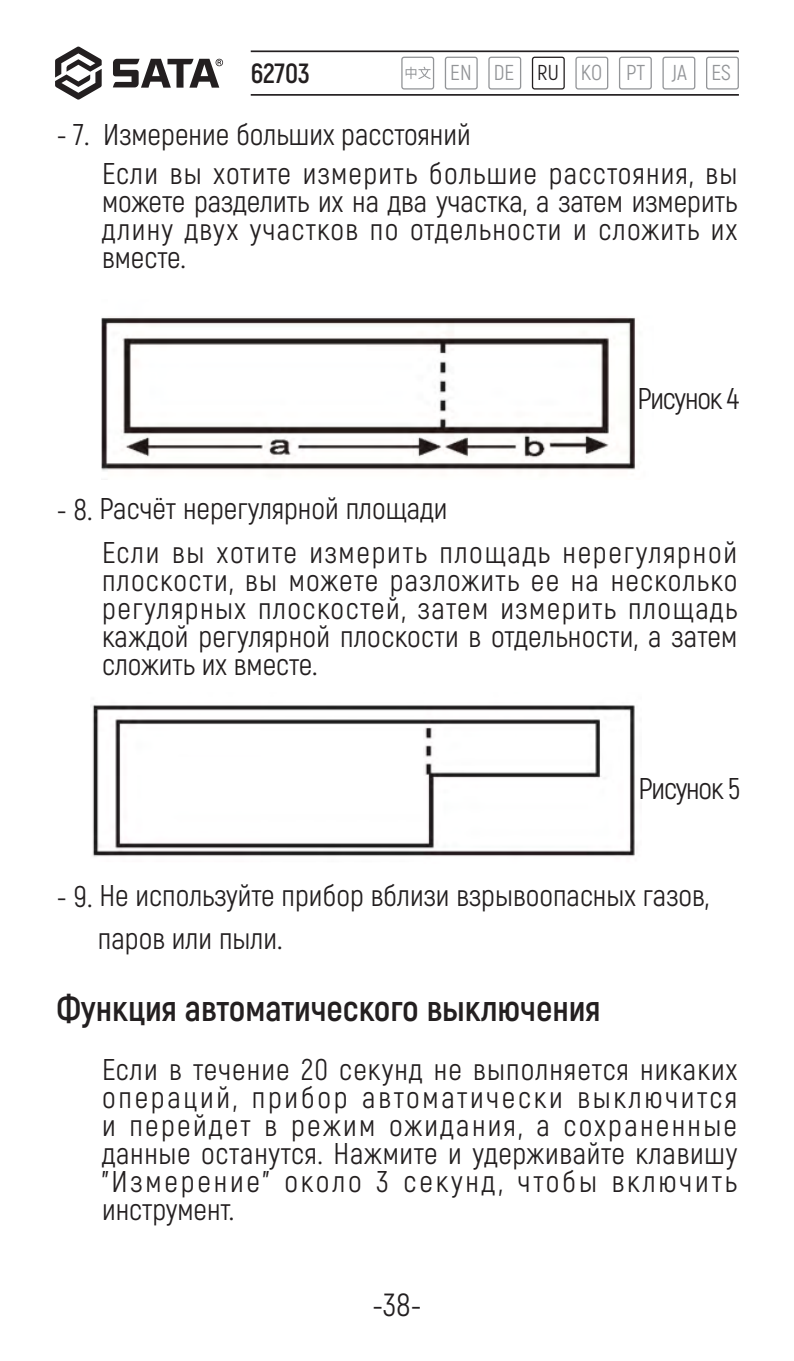
<style>
.page{position:relative;width:794px;height:1361px;background:#fff}
.page>*{position:absolute;margin:0;border:0;box-sizing:border-box;transform-origin:0 0}
.t1{font:700 36px "Akrobat";color:#231f20}
.t2{font:32px "Akrobat";color:#231f20}
.t3{font:30px/28px "Akrobat";color:#231f20;text-align:justify}
.t4{font:30px "Akrobat";letter-spacing:-.04em;color:#231f20}
.t5{font:700 27.6px "Akrobat";color:#231f20}
.t6{font:21.6px "Akrobat";color:#939598}
.s1{color:#231f20}
</style>
<div class="page">
<svg style="left:55px;top:46px;width:47px;height:54px"></svg>
<div style="left:215px;top:59px;width:8px;height:7px;background:#8f8d8e;border-radius:50%"></div>
<div style="left:216px;top:59px;width:6px;height:7px;background:#fefefe;border-radius:50%"></div>
<svg style="left:113px;top:59px;width:108px;height:29px"></svg>
<hr style="left:251px;top:94px;width:488px;height:2px;background:#231f20">
<hr style="left:251px;top:50px;width:488px;height:2px;background:#231f20">
<svg style="left:706px;top:57px;width:33px;height:33px"></svg>
<svg style="left:619px;top:57px;width:33px;height:33px"></svg>
<svg style="left:532px;top:57px;width:33px;height:33px"></svg>
<svg style="left:445px;top:57px;width:33px;height:33px"></svg>
<svg style="left:662px;top:57px;width:33px;height:33px"></svg>
<svg style="left:575px;top:57px;width:33px;height:33px"></svg>
<svg style="left:488px;top:57px;width:33px;height:33px"></svg>
<svg style="left:401px;top:57px;width:33px;height:33px"></svg>
<img style="left:102px;top:317px;width:533px;height:154px">
<img style="left:92px;top:704px;width:543px;height:153px">
<p class="t5" style="left:251px;top:56px;width:61px">62703</p>
<p class="t6" style="left:450px;top:60px;width:282px">EN DE <span class="s1">RU</span> KO PT JA ES</p>
<p class="t3" style="left:57px;top:120px;width:415px">- 7. Измерение больших расстояний</p>
<p class="t3" style="left:102px;top:159px;width:636px">Если вы хотите измерить большие расстояния, вы можете разделить их на два участка, а затем измерить длину двух участков по отдельности и сложить их вместе.</p>
<p class="t4" style="left:637px;top:381px;width:103px">Рисунок 4</p>
<p class="t3" style="left:57px;top:495px;width:392px">- 8. Расчёт нерегулярной площади</p>
<p class="t3" style="left:102px;top:538px;width:637px">Если вы хотите измерить площадь нерегулярной плоскости, вы можете разложить ее на несколько регулярных плоскостей, затем измерить площадь каждой регулярной плоскости в отдельности, а затем сложить их вместе.</p>
<p class="t4" style="left:638px;top:770px;width:103px">Рисунок 5</p>
<p class="t3" style="left:57px;top:881px;width:654px">- 9. Не используйте прибор вблизи взрывоопасных газов,</p>
<p class="t3" style="left:98px;top:924px;width:186px">паров или пыли.</p>
<p class="t1" style="left:57px;top:985px;width:545px">Функция автоматического выключения</p>
<p class="t3" style="left:102px;top:1055px;width:637px">Если в течение 20 секунд не выполняется никаких операций, прибор автоматически выключится и перейдет в режим ожидания, а сохраненные данные останутся. Нажмите и удерживайте клавишу "Измерение" около 3 секунд, чтобы включить инструмент.</p>
<p class="t2" style="left:372px;top:1286px;width:50px">-38-</p>
</div>
